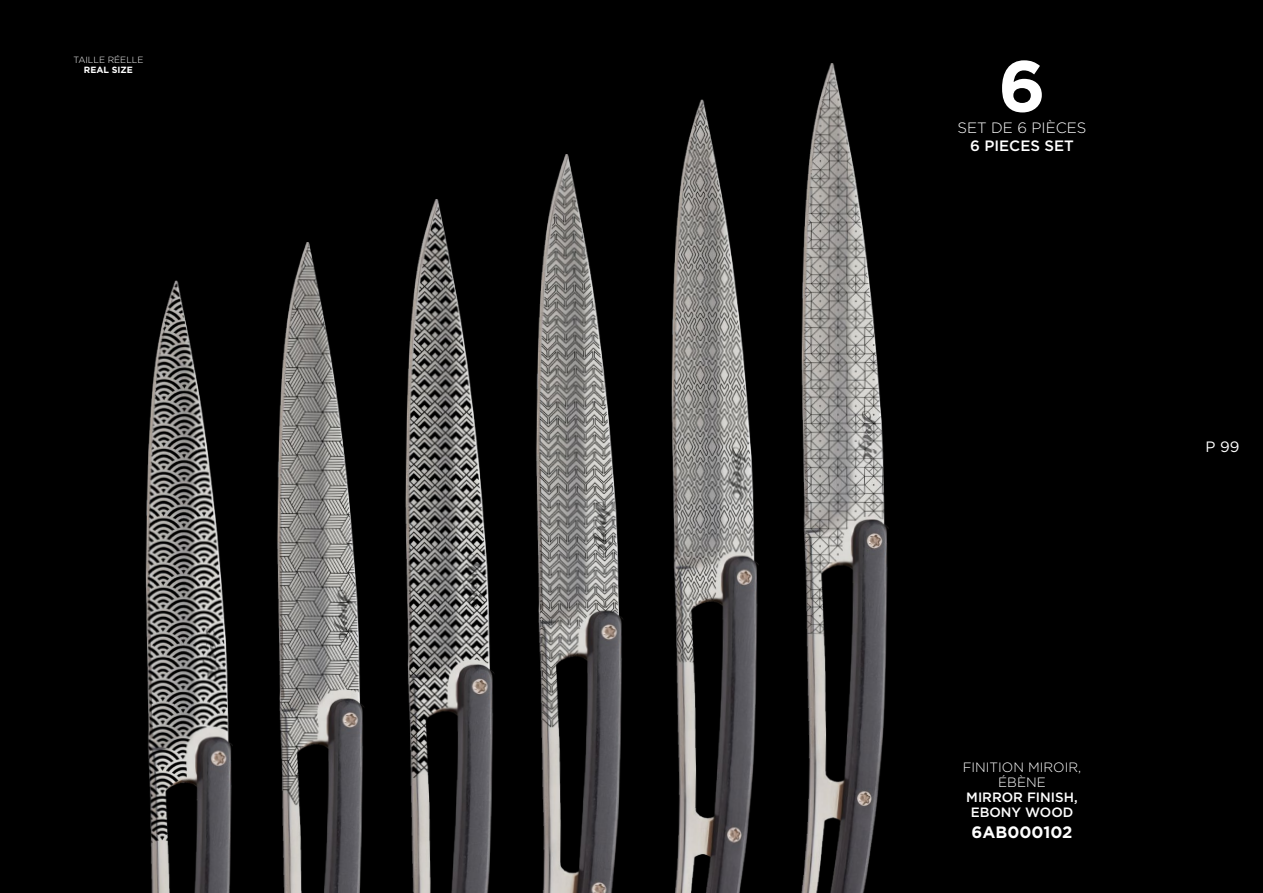
<style>
.page{position:relative;width:1263px;height:893px;background:#fff}
.page>*{position:absolute;margin:0;border:0;box-sizing:border-box;transform-origin:0 0}
.t1{font:700 72px "Gotham";color:#fff}
.t2{font:700 16.5px "Gotham";color:#fff}
.t3{font:300 15px "Gotham";color:#fff}
.t4{font:500 15px "Gotham";color:#fff}
.t5{font:15px "Gotham";color:#fff}
.t6{font:500 13.5px/15px "Gotham";color:#fff;text-align:center}
.t7{font:300 13.5px/15px "Gotham";color:#fff;text-align:center}
.t8{font:300 9px "Gotham";color:#fff}
.t9{font:700 9px "Gotham";color:#fff}
</style>
<div class="page">
<div style="left:1171px;top:0;width:92px;height:893px;background:#000"></div>
<div style="left:0;top:0;width:1186px;height:893px;background:#000"></div>
<img style="left:801px;top:63px;width:88px;height:830px">
<img style="left:671px;top:100px;width:88px;height:793px">
<img style="left:536px;top:154px;width:87px;height:739px">
<img style="left:405px;top:199px;width:89px;height:694px">
<img style="left:277px;top:242px;width:87px;height:651px">
<img style="left:145px;top:281px;width:88px;height:612px">
<p class="t8" style="left:73px;top:54px;width:71px">TAILLE RÉELLE</p>
<p class="t9" style="left:84px;top:64px;width:51px">REAL SIZE</p>
<h1 class="t1" style="left:998px;top:38px;width:49px">6</h1>
<p class="t4" style="left:970px;top:135px;width:105px">6 PIECES SET</p>
<p class="t3" style="left:957px;top:118px;width:131px">SET DE 6 PIÈCES</p>
<p class="t5" style="left:1205px;top:437px;width:35px">P 99</p>
<p class="t7" style="left:963px;top:759px;width:120px">FINITION MIROIR,<br>ÉBÈNE</p>
<p class="t6" style="left:966px;top:790px;width:113px">MIRROR FINISH,<br>EBONY WOOD</p>
<p class="t2" style="left:971px;top:821px;width:103px">6AB000102</p>
</div>
